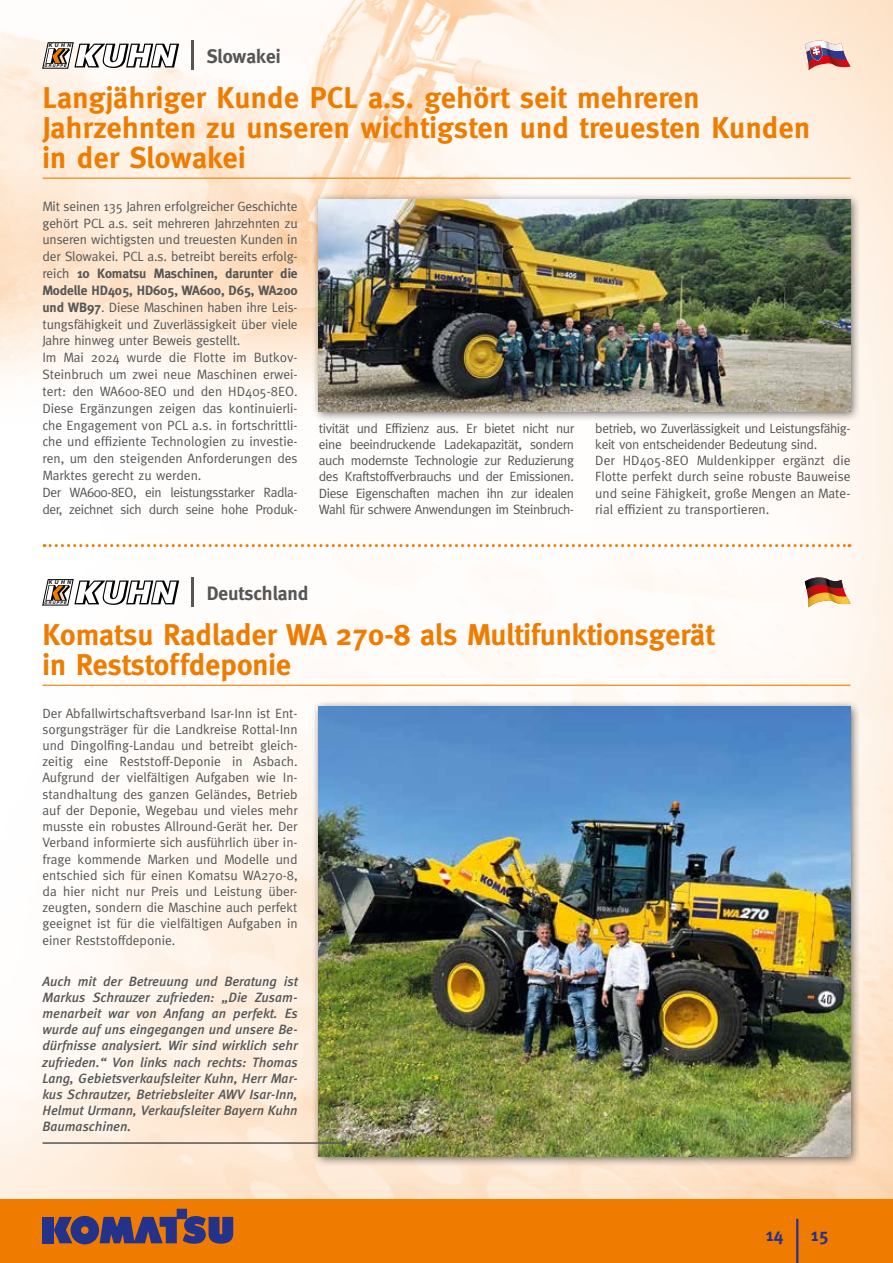
<style>
.page{position:relative;width:893px;height:1263px;background:#fff}
.page>*{position:absolute;margin:0;border:0;box-sizing:border-box;transform-origin:0 0}
.t1{font:700 30px/30px "Meta";letter-spacing:.01em;color:#ef7c00}
.t2{font:700 19.5px "Meta";color:#565656}
.t3{font:700 18px "Meta";color:#25328a}
.t4{font:13.5px/16.2px "Meta";letter-spacing:-.01em;color:#565656}
.t5{font:italic 13.5px/16.2px "Meta Medium LF";color:#565656;text-align:justify}
.t6{font:italic 700 5.25px "Helvetica Neue";letter-spacing:.44em;color:#000}
.t7{font:italic 700 3.9px "Helvetica Neue";letter-spacing:.28em;color:#000}
.s1{font-weight:700}
</style>
<div class="page">
<img style="left:0;top:0;width:893px;height:1199px">
<div style="left:0;top:1199px;width:893px;height:64px;background:#ef7c00"></div>
<div style="left:43px;top:1217px;width:11px;height:26px;background:#25328a"></div>
<svg style="left:54px;top:1209px;width:179px;height:36px"></svg>
<hr style="left:796px;top:1219px;width:2px;height:44px;background:#25328a">
<hr style="left:43px;top:178px;width:807px;height:1px;background:#ef7c00">
<img style="left:805px;top:41px;width:45px;height:29px">
<img style="left:805px;top:41px;width:38px;height:11px">
<img style="left:806px;top:48px;width:41px;height:14px">
<svg style="left:809px;top:45px;width:13px;height:16px"></svg>
<hr style="left:192px;top:41px;width:2px;height:29px;background:#565656">
<svg style="left:43px;top:43px;width:136px;height:25px"></svg>
<svg style="left:44px;top:544px;width:806px;height:3px"></svg>
<div style="left:311px;top:193px;width:550px;height:229px;background:#000;opacity:.6"></div>
<img style="left:319px;top:200px;width:531px;height:211px">
<hr style="left:43px;top:685px;width:807px;height:1px;background:#ef7c00">
<hr style="left:192px;top:577px;width:2px;height:30px;background:#565656">
<svg style="left:43px;top:579px;width:136px;height:26px"></svg>
<div style="left:311px;top:699px;width:550px;height:468px;background:#000;opacity:.6"></div>
<img style="left:319px;top:707px;width:531px;height:450px">
<hr style="left:43px;top:1142px;width:301px;height:2px;background:#565656">
<svg style="left:341px;top:1140px;width:6px;height:6px"></svg>
<img style="left:805px;top:577px;width:45px;height:30px">
<img style="left:805px;top:577px;width:38px;height:12px">
<img style="left:808px;top:592px;width:42px;height:15px">
<p class="t6" style="left:49px;top:42px;width:24px">KUHN</p>
<p class="t7" style="left:45px;top:64px;width:24px">GRUPPE</p>
<h2 class="t2" style="left:207px;top:45px;width:75px">Slowakei</h2>
<h1 class="t1" style="left:43px;top:83px;width:769px">Langjähriger Kunde PCL a.s. gehört seit mehreren<br>Jahrzehnten zu unseren wichtigsten und treuesten Kunden in der Slowakei</h1>
<p class="t4" style="left:43px;top:197px;width:257px;line-height:16.8px">Mit seinen 135 Jahren erfolgreicher Geschichte gehört PCL a.s. seit mehreren Jahrzehnten zu unseren wichtigsten und treuesten Kunden in der Slowakei. PCL a.s. betreibt bereits erfolg&shy;reich <span class="s1">10 Komatsu Maschinen, darunter die Modelle HD405, HD605, WA600, D65, WA200 und WB97</span>. Diese Maschinen haben ihre Leis&shy;tungsfähigkeit und Zuverlässigkeit über viele Jahre hinweg unter Beweis gestellt.<br>Im Mai 2024 wurde die Flotte im Butkov-Steinbruch um zwei neue Maschinen erwei&shy;tert: den WA600-8EO und den HD405-8EO.<br>Diese Ergänzungen zeigen das kontinuierli&shy;che Engagement von PCL a.s. in fortschrittli&shy;che und effiziente Technologien zu investie&shy;ren, um den steigenden Anforderungen des Marktes gerecht zu werden.<br>Der WA600-8EO, ein leistungsstarker Radla&shy;der, zeichnet sich durch seine hohe Produk-</p>
<p class="t4" style="left:319px;top:420px;width:257px;text-align:justify">tivität und Effizienz aus. Er bietet nicht nur eine beeindruckende Ladekapazität, sondern auch modernste Technologie zur Reduzierung des Kraftstoffverbrauchs und der Emissionen.<br>Diese Eigenschaften machen ihn zur idealen Wahl für schwere Anwendungen im Steinbruch-</p>
<p class="t4" style="left:595px;top:420px;width:257px">betrieb, wo Zuverlässigkeit und Leistungsfähig&shy;keit von entscheidender Bedeutung sind.<br>Der HD405-8EO Muldenkipper ergänzt die Flotte perfekt durch seine robuste Bauweise und seine Fähigkeit, große Mengen an Mate&shy;rial effizient zu transportieren.</p>
<p class="t6" style="left:49px;top:579px;width:24px">KUHN</p>
<p class="t7" style="left:45px;top:600px;width:24px">GRUPPE</p>
<h2 class="t2" style="left:207px;top:582px;width:103px">Deutschland</h2>
<h1 class="t1" style="left:43px;top:620px;width:674px">Komatsu Radlader WA 270-8 als Multifunktionsgerät in Reststoffdeponie</h1>
<p class="t4" style="left:43px;top:705px;width:257px;text-align:justify">Der Abfallwirtschaftsverband Isar-Inn ist Ent&shy;sorgungsträger für die Landkreise Rottal-Inn und Dingolfing-Landau und betreibt gleich&shy;zeitig eine Reststoff-Deponie in Asbach.<br>Aufgrund der vielfältigen Aufgaben wie In&shy;standhaltung des ganzen Geländes, Betrieb auf der Deponie, Wegebau und vieles mehr musste ein robustes Allround-Gerät her. Der Verband informierte sich ausführlich über in&shy;frage kommende Marken und Modelle und entschied sich für einen Komatsu WA270-8, da hier nicht nur Preis und Leistung über&shy;zeugten, sondern die Maschine auch perfekt geeignet ist für die vielfältigen Aufgaben in einer Reststoffdeponie.</p>
<p class="t5" style="left:43px;top:972px;width:257px">Auch mit der Betreuung und Beratung ist Markus Schrauzer zufrieden: „Die Zusam&shy;menarbeit war von Anfang an perfekt. Es wurde auf uns eingegangen und unsere Be&shy;dürfnisse analysiert. Wir sind wirklich sehr zufrieden.“ Von links nach rechts: Thomas Lang, Gebietsverkaufsleiter Kuhn, Herr Mar&shy;kus Schrautzer, Betriebsleiter AWV Isar-Inn, Helmut Urmann, Verkaufsleiter Bayern Kuhn Baumaschinen.</p>
<h3 class="t3" style="left:765px;top:1225px;width:19px">14</h3>
<h3 class="t3" style="left:811px;top:1225px;width:19px">15</h3>
</div>
